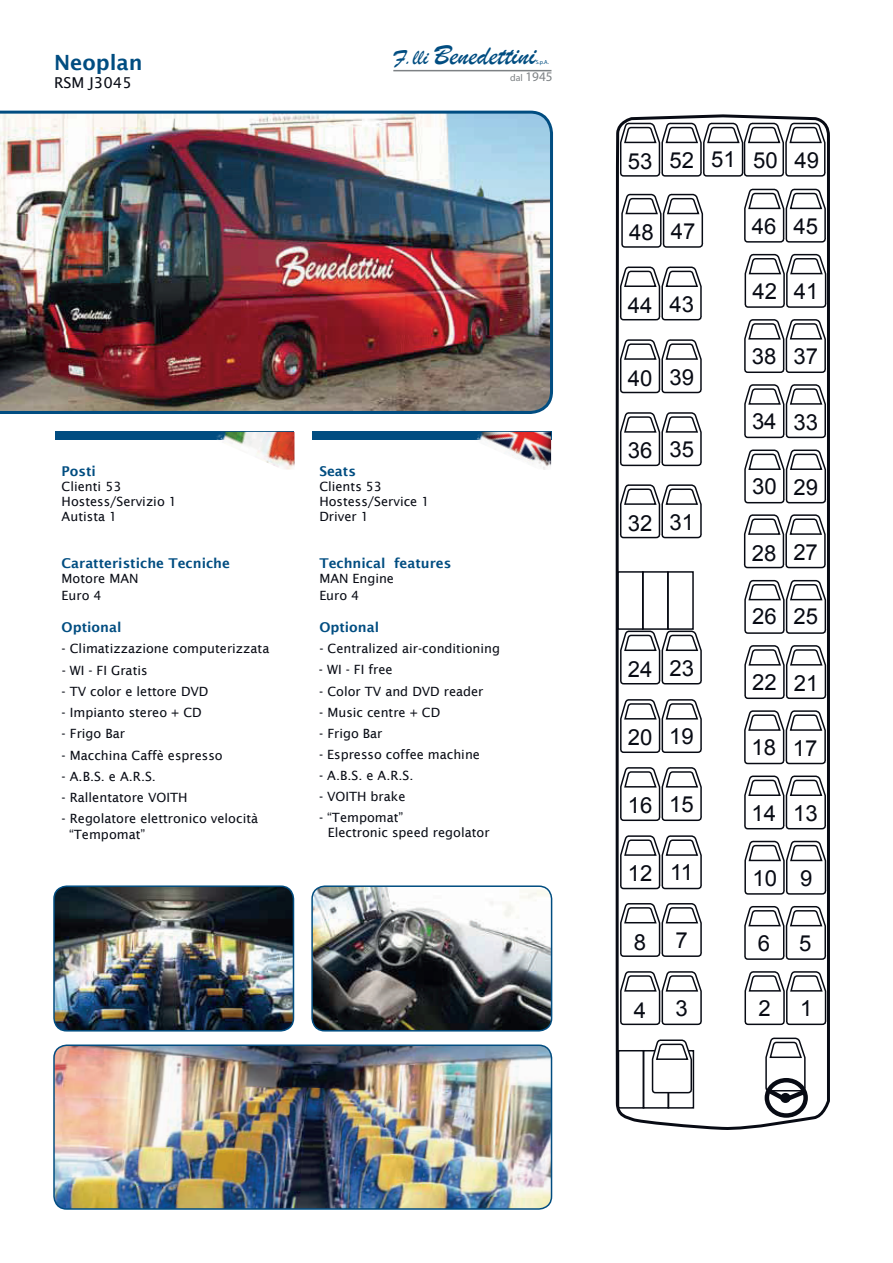
<style>
.page{position:relative;width:893px;height:1263px;background:#fff}
.page>*{position:absolute;margin:0;border:0;box-sizing:border-box;transform-origin:0 0}
.t1{font:28.8px "Brush Script";color:#014d81}
.t2{font:22.2px "Arial";color:#080b14}
.t3{font:600 21px "Lucida Sans";color:#014d81}
.t4{font:15px "Lucida Sans";color:#080b14}
.t5{font:600 13.5px "Lucida Sans";color:#014d81}
.t6{font:13.2px "Myriad Pro";color:#7d8184}
.t7{font:12.75px/15.3px "Lucida Sans";color:#080b14}
.t8{font:5.85px "Myriad Pro";color:#014d81}
.s1{font-size:22.35px}
.s2{font-size:9.9px}
</style>
<div class="page">
<svg style="left:617px;top:114px;width:213px;height:1016px"></svg>
<div style="left:765px;top:1078px;width:43px;height:40px;border:4px solid #080b14;border-radius:50%"></div>
<svg style="left:763px;top:1033px;width:47px;height:73px"></svg>
<div style="left:780px;top:1093px;width:11px;height:10px;border:4px solid #080b14;border-radius:50%"></div>
<div style="left:618px;top:1050px;width:26px;height:58px;border:1px solid #080b14"></div>
<div style="left:643px;top:1050px;width:26px;height:58px;border:1px solid #080b14"></div>
<div style="left:667px;top:1050px;width:27px;height:58px;border:1px solid #080b14"></div>
<div style="left:617px;top:571px;width:27px;height:59px;border:1px solid #080b14"></div>
<div style="left:642px;top:571px;width:27px;height:59px;border:1px solid #080b14"></div>
<div style="left:667px;top:571px;width:27px;height:59px;border:1px solid #080b14"></div>
<svg style="left:650px;top:1035px;width:43px;height:59px"></svg>
<svg style="left:619px;top:966px;width:84px;height:60px"></svg>
<svg style="left:743px;top:901px;width:84px;height:125px"></svg>
<svg style="left:619px;top:898px;width:84px;height:60px"></svg>
<svg style="left:743px;top:839px;width:84px;height:56px"></svg>
<svg style="left:619px;top:831px;width:84px;height:59px"></svg>
<svg style="left:743px;top:771px;width:84px;height:59px"></svg>
<svg style="left:619px;top:762px;width:84px;height:60px"></svg>
<svg style="left:743px;top:706px;width:84px;height:59px"></svg>
<svg style="left:619px;top:694px;width:84px;height:60px"></svg>
<svg style="left:619px;top:626px;width:84px;height:59px"></svg>
<svg style="left:743px;top:575px;width:84px;height:125px"></svg>
<svg style="left:743px;top:510px;width:83px;height:59px"></svg>
<svg style="left:743px;top:445px;width:84px;height:59px"></svg>
<svg style="left:619px;top:480px;width:83px;height:59px"></svg>
<svg style="left:619px;top:407px;width:83px;height:60px"></svg>
<svg style="left:619px;top:335px;width:83px;height:59px"></svg>
<svg style="left:743px;top:249px;width:84px;height:190px"></svg>
<svg style="left:619px;top:262px;width:83px;height:59px"></svg>
<svg style="left:743px;top:184px;width:84px;height:59px"></svg>
<svg style="left:620px;top:189px;width:84px;height:59px"></svg>
<svg style="left:619px;top:118px;width:207px;height:59px"></svg>
<img style="left:0;top:111px;width:553px;height:303px">
<img style="left:54px;top:886px;width:239px;height:145px">
<div style="left:53px;top:885px;width:241px;height:146px;border:2px solid #014d81;border-radius:13px"></div>
<img style="left:312px;top:886px;width:240px;height:145px">
<div style="left:311px;top:885px;width:241px;height:146px;border:2px solid #014d81;border-radius:13px"></div>
<img style="left:56px;top:1045px;width:495px;height:162px">
<div style="left:53px;top:1044px;width:499px;height:166px;border:2px solid #014d81;border-radius:13px"></div>
<hr style="left:393px;top:70px;width:158px;height:1px;background:#7d8184">
<div style="left:55px;top:432px;width:239px;height:8px;background:#014d81"></div>
<img style="left:216px;top:432px;width:78px;height:38px">
<div style="left:312px;top:432px;width:239px;height:8px;background:#014d81"></div>
<img style="left:476px;top:432px;width:75px;height:38px">
<h3 class="t3" style="left:54px;top:51px;width:90px">Neoplan</h3>
<p class="t4" style="left:54px;top:74px;width:79px">RSM J3045</p>
<h1 class="t1" style="left:393px;top:38px;width:144px"><span class="s1">F.lli</span> Benedettini</h1>
<p class="t8" style="left:536px;top:59px;width:15px">S.p.A.</p>
<p class="t6" style="left:510px;top:68px;width:44px"><span class="s2">dal</span> 1945</p>
<p class="t5" style="left:62px;top:463px;width:36px">Posti</p>
<p class="t7" style="left:62px;top:479px;width:117px">Clienti 53<br>Hostess/Servizio 1<br>Autista 1</p>
<p class="t5" style="left:62px;top:556px;width:170px">Caratteristiche Tecniche</p>
<p class="t7" style="left:62px;top:571px;width:78px;line-height:16.4px">Motore MAN<br>Euro 4</p>
<p class="t5" style="left:62px;top:620px;width:61px">Optional</p>
<p class="t5" style="left:319px;top:463px;width:38px">Seats</p>
<p class="t7" style="left:319px;top:479px;width:112px">Clients 53<br>Hostess/Service 1<br>Driver 1</p>
<p class="t5" style="left:319px;top:556px;width:134px">Technical features</p>
<p class="t7" style="left:319px;top:571px;width:76px;line-height:16.4px">MAN Engine<br>Euro 4</p>
<p class="t5" style="left:319px;top:620px;width:61px">Optional</p>
<p class="t7" style="left:62px;top:641px;width:209px">- Climatizzazione computerizzata</p>
<p class="t7" style="left:62px;top:684px;width:148px">- TV color e lettore DVD</p>
<p class="t7" style="left:62px;top:705px;width:142px">- Impianto stereo + CD</p>
<p class="t7" style="left:62px;top:726px;width:65px">- Frigo Bar</p>
<p class="t7" style="left:62px;top:747px;width:163px">- Macchina Caffè espresso</p>
<p class="t7" style="left:62px;top:768px;width:96px">- A.B.S. e A.R.S.</p>
<p class="t7" style="left:62px;top:790px;width:127px">- Rallentatore VOITH</p>
<p class="t7" style="left:69px;top:810px;width:190px;line-height:16.2px;text-indent:-7px">- Regolatore elettronico velocità “Tempomat”</p>
<p class="t7" style="left:319px;top:641px;width:182px">- Centralized air-conditioning</p>
<p class="t7" style="left:319px;top:683px;width:166px">- Color TV and DVD reader</p>
<p class="t7" style="left:319px;top:704px;width:122px">- Music centre + CD</p>
<p class="t7" style="left:319px;top:725px;width:65px">- Frigo Bar</p>
<p class="t7" style="left:319px;top:746px;width:162px">- Espresso coffee machine</p>
<p class="t7" style="left:319px;top:767px;width:96px">- A.B.S. e A.R.S.</p>
<p class="t7" style="left:319px;top:788px;width:88px">- VOITH brake</p>
<p class="t7" style="left:328px;top:809px;width:163px;text-indent:-9px">- “Tempomat”<br>Electronic speed regolator</p>
<p class="t7" style="left:62px;top:662px;width:87px">- WI - FI Gratis</p>
<p class="t7" style="left:319px;top:662px;width:75px">- WI - FI free</p>
<h2 class="t2" style="left:628px;top:146px;width:193px">53 52 51 50 49</h2>
<h2 class="t2" style="left:629px;top:218px;width:26px">48</h2>
<h2 class="t2" style="left:671px;top:217px;width:26px">47</h2>
<h2 class="t2" style="left:752px;top:211px;width:68px">46 45</h2>
<h2 class="t2" style="left:628px;top:290px;width:68px">44 43</h2>
<h2 class="t2" style="left:628px;top:363px;width:68px">40 39</h2>
<h2 class="t2" style="left:628px;top:435px;width:68px">36 35</h2>
<h2 class="t2" style="left:628px;top:508px;width:68px">32 31</h2>
<h2 class="t2" style="left:628px;top:654px;width:68px">24 23</h2>
<h2 class="t2" style="left:628px;top:722px;width:68px">20 19</h2>
<h2 class="t2" style="left:628px;top:790px;width:68px">16 15</h2>
<h2 class="t2" style="left:628px;top:858px;width:67px">12 11</h2>
<h2 class="t2" style="left:752px;top:277px;width:68px">42 41</h2>
<h2 class="t2" style="left:752px;top:342px;width:68px">38 37</h2>
<h2 class="t2" style="left:752px;top:407px;width:68px">34 33</h2>
<h2 class="t2" style="left:752px;top:472px;width:68px">30 29</h2>
<h2 class="t2" style="left:752px;top:538px;width:68px">28 27</h2>
<h2 class="t2" style="left:752px;top:602px;width:68px">26 25</h2>
<h2 class="t2" style="left:752px;top:668px;width:68px">22 21</h2>
<h2 class="t2" style="left:751px;top:733px;width:68px">18 17</h2>
<h2 class="t2" style="left:751px;top:798px;width:68px">14 13</h2>
<h2 class="t2" style="left:752px;top:863px;width:61px">10 9</h2>
<h2 class="t2" style="left:634px;top:927px;width:14px">8</h2>
<h2 class="t2" style="left:675px;top:926px;width:14px">7</h2>
<h2 class="t2" style="left:758px;top:928px;width:14px">6</h2>
<h2 class="t2" style="left:799px;top:929px;width:14px">5</h2>
<h2 class="t2" style="left:634px;top:995px;width:14px">4</h2>
<h2 class="t2" style="left:675px;top:994px;width:14px">3</h2>
<h2 class="t2" style="left:758px;top:993px;width:14px">2</h2>
<h2 class="t2" style="left:800px;top:994px;width:14px">1</h2>
</div>
